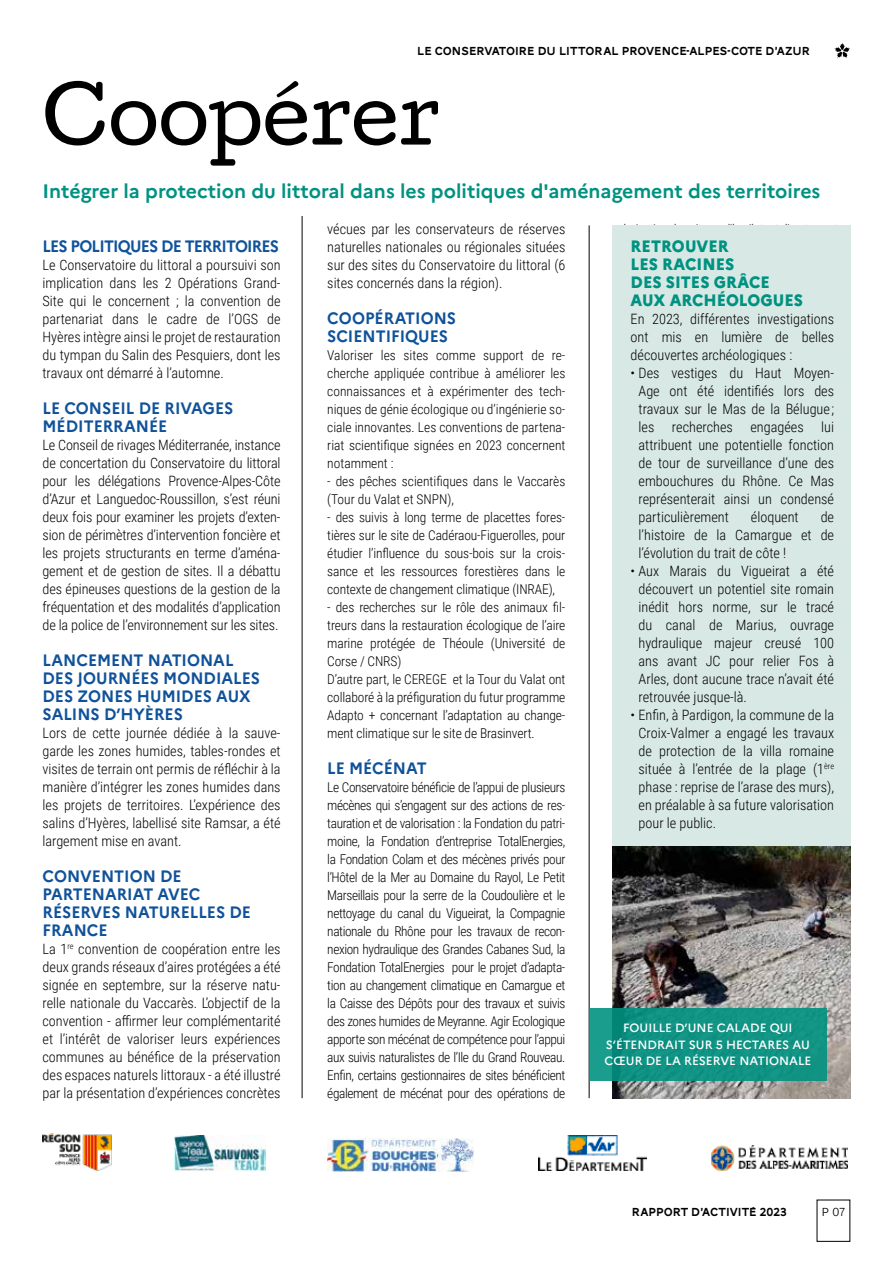
<style>
.page{position:relative;width:893px;height:1263px;background:#fff}
.page>*{position:absolute;margin:0;border:0;box-sizing:border-box;transform-origin:0 0}
.t1{font:75px "Cutive";color:#000}
.t2{font:700 19.5px "Marianne";color:#009281}
.t3{font:700 16.5px/18px "Marianne";color:#10529a;scale:.95 1}
.t4{font:800 16.5px/18px "Marianne";color:#009281;scale:.95 1}
.t5{font:700 16.5px "Marianne";letter-spacing:-.05em;color:#10529a;scale:.95 1}
.t6{font:300 14.25px/18px "Roboto Condensed";color:#000;text-align:justify}
.t7{font:300 13.5px/18px "Roboto Condensed";letter-spacing:-.01em;color:#000;text-align:justify}
.t8{font:12px "AW Conqueror Carved One";color:#000}
.t9{font:500 12px/16.5px "Marianne";color:#fff;text-align:center}
.t10{font:300 12px "AW Conqueror Sans";color:#000}
</style>
<div class="page">
<svg style="left:834px;top:43px;width:16px;height:15px"></svg>
<img style="left:43px;top:1133px;width:69px;height:37px">
<img style="left:175px;top:1135px;width:91px;height:35px">
<img style="left:328px;top:1138px;width:146px;height:33px">
<img style="left:538px;top:1135px;width:108px;height:35px">
<img style="left:711px;top:1146px;width:136px;height:24px">
<hr style="left:589px;top:225px;width:1px;height:873px;background:#000">
<hr style="left:302px;top:216px;width:1px;height:882px;background:#000">
<div style="left:613px;top:225px;width:238px;height:873px;background:#d8e9e5"></div>
<img style="left:612px;top:846px;width:238px;height:252px">
<div style="left:589px;top:1008px;width:238px;height:72px;background:#119484"></div>
<p class="t8" style="left:417px;top:46px;width:394px">LE CONSERVATOIRE DU LITTORAL PROVENCE-ALPES-COTE D’AZUR</p>
<h1 class="t1" style="left:43px;top:58px;width:399px">Coopérer</h1>
<h2 class="t2" style="left:43px;top:179px;width:779px">Intégrer la protection du littoral dans les politiques d'aménagement des territoires</h2>
<p class="t5" style="left:43px;top:236px;width:251px">LES POLITIQUES DE TERRITOIRES</p>
<p class="t6" style="left:43px;top:255px;width:240px">Le Conservatoire du littoral a poursuivi son implication dans les 2 Opérations Grand-Site qui le concernent ; la convention de partenariat dans le cadre de l’OGS de Hyères intègre ainsi le projet de restauration du tympan du Salin des Pesquiers, dont les travaux ont démarré à l’automne.</p>
<p class="t3" style="left:43px;top:399px;width:202px">LE CONSEIL DE RIVAGES<br>MÉDITERRANÉE</p>
<p class="t6" style="left:43px;top:435px;width:240px">Le Conseil de rivages Méditerranée, instance de concertation du Conservatoire du littoral pour les délégations Provence-Alpes-Côte d’Azur et Languedoc-Roussillon, s’est réuni deux fois pour examiner les projets d’exten&shy;sion de périmètres d’intervention foncière et les projets structurants en terme d’aména&shy;gement et de gestion de sites. Il a débattu des épineuses questions de la gestion de la fréquentation et des modalités d’application de la police de l’environnement sur les sites.</p>
<p class="t3" style="left:43px;top:651px;width:230px">LANCEMENT NATIONAL<br>DES JOURNÉES MONDIALES<br>DES ZONES HUMIDES AUX<br>SALINS D’HYÈRES</p>
<p class="t6" style="left:43px;top:723px;width:240px">Lors de cette journée dédiée à la sauve&shy;garde les zones humides, tables-rondes et visites de terrain ont permis de réfléchir à la manière d’intégrer les zones humides dans les projets de territoires. L’expérience des salins d’Hyères, labellisé site Ramsar, a été largement mise en avant.</p>
<p class="t3" style="left:43px;top:867px;width:221px">CONVENTION DE<br>PARTENARIAT AVEC<br>RÉSERVES NATURELLES DE<br>FRANCE</p>
<p class="t6" style="left:43px;top:939px;width:240px">La 1<sup>re</sup> convention de coopération entre les deux grands réseaux d’aires protégées a été signée en septembre, sur la réserve natu&shy;relle nationale du Vaccarès. L’objectif de la convention - affirmer leur complémentarité et l’intérêt de valoriser leurs expériences communes au bénéfice de la préservation des espaces naturels littoraux - a été illustré par la présentation d’expériences concrètes</p>
<p class="t6" style="left:327px;top:219px;width:240px">vécues par les conservateurs de réserves naturelles nationales ou régionales situées sur des sites du Conservatoire du littoral (6 sites concernés dans la région).</p>
<p class="t3" style="left:327px;top:309px;width:137px">COOPÉRATIONS<br>SCIENTIFIQUES</p>
<p class="t7" style="left:327px;top:346px;width:240px">Valoriser les sites comme support de re&shy;cherche appliquée contribue à améliorer les connaissances et à expérimenter des tech&shy;niques de génie écologique ou d’ingénierie so&shy;ciale innovantes. Les conventions de partena&shy;riat scientifique signées en 2023 concernent notamment :</p>
<p class="t7" style="left:327px;top:472px;width:240px">- des pêches scientifiques dans le Vaccarès (Tour du Valat et SNPN),</p>
<p class="t7" style="left:327px;top:508px;width:240px">- des suivis à long terme de placettes fores&shy;tières sur le site de Cadéraou-Figuerolles, pour étudier l’influence du sous-bois sur la crois&shy;sance et les ressources forestières dans le contexte de changement climatique (INRAE),</p>
<p class="t7" style="left:327px;top:598px;width:240px;text-align:left">- des recherches sur le rôle des animaux fil&shy;treurs dans la restauration écologique de l’aire marine protégée de Théoule (Université de Corse / CNRS)<br>D’autre part, le CEREGE et la Tour du Valat ont collaboré à la préfiguration du futur programme Adapto + concernant l’adaptation au change&shy;ment climatique sur le site de Brasinvert.</p>
<p class="t3" style="left:327px;top:759px;width:106px">LE MÉCÉNAT</p>
<p class="t7" style="left:327px;top:778px;width:240px">Le Conservatoire bénéficie de l’appui de plusieurs mécènes qui s’engagent sur des actions de res&shy;tauration et de valorisation : la Fondation du patri&shy;moine, la Fondation d’entreprise TotalEnergies, la Fondation Colam et des mécènes privés pour l’Hôtel de la Mer au Domaine du Rayol, Le Petit Marseillais pour la serre de la Coudoulière et le nettoyage du canal du Vigueirat, la Compagnie nationale du Rhône pour les travaux de recon&shy;nexion hydraulique des Grandes Cabanes Sud, la Fondation TotalEnergies pour le projet d’adapta&shy;tion au changement climatique en Camargue et la Caisse des Dépôts pour des travaux et suivis des zones humides de Meyranne. Agir Ecologique apporte son mécénat de compétence pour l’appui aux suivis naturalistes de l’Ile du Grand Rouveau.<br>Enfin, certains gestionnaires de sites bénéficient également de mécénat pour des opérations de</p>
<p class="t4" style="left:631px;top:237px;width:183px">RETROUVER<br>LES RACINES<br>DES SITES GRÂCE<br>AUX ARCHÉOLOGUES</p>
<p class="t6" style="left:631px;top:309px;width:205px">En 2023, différentes investigations ont mis en lumière de belles découvertes archéologiques :</p>
<p class="t6" style="left:639px;top:363px;width:197px;text-indent:-8px">• Des vestiges du Haut Moyen-Age ont été identifiés lors des travaux sur le Mas de la Bélugue ; les recherches engagées lui attribuent une potentielle fonction de tour de surveillance d’une des embouchures du Rhône. Ce Mas représenterait ainsi un condensé particulièrement</p>
<p class="t6" style="left:639px;top:507px;width:197px;text-indent:182px">de l’histoire de la Camargue et de l’évolution du trait de côte !</p>
<p class="t6" style="left:639px;top:561px;width:197px;text-indent:-8px">• Aux Marais du Vigueirat a été découvert un potentiel site romain inédit hors norme, sur le tracé du canal de Marius, ouvrage hydraulique majeur creusé 100 ans avant JC pour relier Fos à Arles, dont aucune trace n’avait été retrouvée jusque-là.</p>
<p class="t6" style="left:639px;top:705px;width:197px;text-indent:-8px">• Enfin, à Pardigon, la commune de la Croix-Valmer a engagé les travaux de protection de la villa romaine située à l’entrée de la plage (1<sup>ère </sup>phase : reprise de l’arase des murs), en préalable à sa future valorisation pour le public.</p>
<p class="t6" style="left:751px;top:507px;width:49px">éloquent</p>
<p class="t9" style="left:604px;top:1019px;width:208px">FOUILLE D’UNE CALADE QUI<br>S’ÉTENDRAIT SUR 5 HECTARES AU<br>CŒUR DE LA RÉSERVE NATIONALE</p>
<p class="t8" style="left:632px;top:1207px;width:156px">RAPPORT D’ACTIVITÉ 2023</p>
<p class="t10" style="left:821px;top:1202px;width:25px">P 07</p>
</div>
